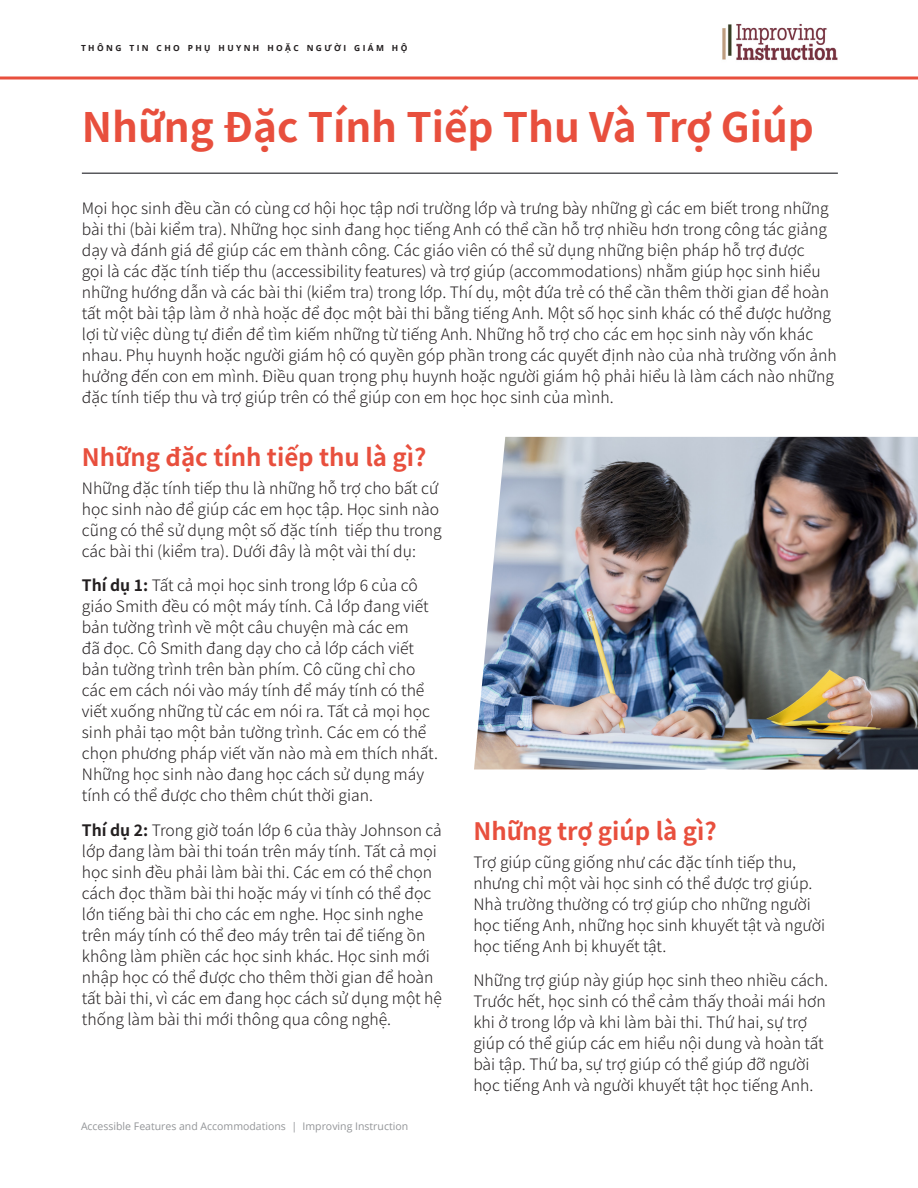
<style>
.page{position:relative;width:918px;height:1188px;background:#fff}
.page>*{position:absolute;margin:0;border:0;box-sizing:border-box;transform-origin:0 0}
.body-CH{font:700 40.5px "Source Han Sans CN";color:#e84f3d}
.section_heading-CH{font:700 24px "Source Han Sans CN";color:#e84f3d}
.body-CH-2{font:300 15.75px/21px "Source Han Sans CN";color:#231f20}
.body_examples{font:300 15.75px/21px "Source Han Sans CN";color:#231f20}
.t1{font:10.5px "Open Sans";color:#939598}
.Subheaading{font:700 8.4px "Open Sans";letter-spacing:.285em;color:#231f20}
.s1{font-weight:700}
</style>
<div class="page">
<hr style="left:82px;top:172px;width:756px;height:2px;background:#58595d">
<svg style="left:0;top:76px;width:918px;height:4px;background:#ed7a6d"></svg>
<img style="left:722px;top:23px;width:116px;height:38px">
<img style="left:474px;top:437px;width:444px;height:333px">
<p class="Subheaading" style="left:81px;top:42px;width:328px">THÔNG TIN CHO PHỤ HUYNH HOẶC NGƯỜI GIÁM HỘ</p>
<p class="body-CH" style="left:82px;top:105px;width:734px">Những Đặc Tính Tiếp Thu Và Trợ Giúp</p>
<p class="body-CH-2" style="left:82px;top:198px;width:756px">Mọi học sinh đều cần có cùng cơ hội học tập nơi trường lớp và trưng bày những gì các em biết trong những bài thi (bài kiểm tra). Những học sinh đang học tiếng Anh có thể cần hỗ trợ nhiều hơn trong công tác giảng dạy và đánh giá để giúp các em thành công. Các giáo viên có thể sử dụng những biện pháp hỗ trợ được<br>gọi là các đặc tính tiếp thu (accessibility features) và trợ giúp (accommodations) nhằm giúp học sinh hiểu những hướng dẫn và các bài thi (kiểm tra) trong lớp. Thí dụ, một đứa trẻ có thể cần thêm thời gian để hoàn tất một bài tập làm ở nhà hoặc để đọc một bài thi bằng tiếng Anh. Một số học sinh khác có thể được hưởng lợi từ việc dùng tự điển để tìm kiếm những từ tiếng Anh. Những hỗ trợ cho các em học sinh này vốn khác nhau. Phụ huynh hoặc người giám hộ có quyền góp phần trong các quyết định nào của nhà trường vốn ảnh hưởng đến con em mình. Điều quan trọng phụ huynh hoặc người giám hộ phải hiểu là làm cách nào những đặc tính tiếp thu và trợ giúp trên có thể giúp con em học học sinh của mình.</p>
<p class="section_heading-CH" style="left:82px;top:444px;width:346px">Những đặc tính tiếp thu là gì?</p>
<p class="body-CH-2" style="left:82px;top:478px;width:361px">Những đặc tính tiếp thu là những hỗ trợ cho bất cứ học sinh nào để giúp các em học tập. Học sinh nào cũng có thể sử dụng một số đặc tính tiếp thu trong các bài thi (kiểm tra). Dưới đây là một vài thí dụ:</p>
<p class="body_examples" style="left:82px;top:575px;width:358px"><span class="s1">Thí dụ 1:</span> Tất cả mọi học sinh trong lớp 6 của cô giáo Smith đều có một máy tính. Cả lớp đang viết bản tường trình về một câu chuyện mà các em<br>đã đọc. Cô Smith đang dạy cho cả lớp cách viết bản tường trình trên bàn phím. Cô cũng chỉ cho các em cách nói vào máy tính để máy tính có thể viết xuống những từ các em nói ra. Tất cả mọi học sinh phải tạo một bản tường trình. Các em có thể chọn phương pháp viết văn nào mà em thích nhất.<br>Những học sinh nào đang học cách sử dụng máy tính có thể được cho thêm chút thời gian.</p>
<p class="body_examples" style="left:82px;top:820px;width:362px"><span class="s1">Thí dụ 2:</span> Trong giờ toán lớp 6 của thày Johnson cả lớp đang làm bài thi toán trên máy tính. Tất cả mọi học sinh đều phải làm bài thi. Các em có thể chọn cách đọc thầm bài thi hoặc máy vi tính có thể đọc lớn tiếng bài thi cho các em nghe. Học sinh nghe trên máy tính có thể đeo máy trên tai để tiếng ồn không làm phiền các học sinh khác. Học sinh mới nhập học có thể được cho thêm thời gian để hoàn tất bài thi, vì các em đang học cách sử dụng một hệ thống làm bài thi mới thông qua công nghệ.</p>
<p class="section_heading-CH" style="left:473px;top:818px;width:245px">Những trợ giúp là gì?</p>
<p class="body-CH-2" style="left:473px;top:852px;width:353px">Trợ giúp cũng giống như các đặc tính tiếp thu, nhưng chỉ một vài học sinh có thể được trợ giúp.<br>Nhà trường thường có trợ giúp cho những người học tiếng Anh, những học sinh khuyết tật và người học tiếng Anh bị khuyết tật.</p>
<p class="body-CH-2" style="left:473px;top:971px;width:356px">Những trợ giúp này giúp học sinh theo nhiều cách.<br>Trước hết, học sinh có thể cảm thấy thoải mái hơn khi ở trong lớp và khi làm bài thi. Thứ hai, sự trợ giúp có thể giúp các em hiểu nội dung và hoàn tất bài tập. Thứ ba, sự trợ giúp có thể giúp đỡ người học tiếng Anh và người khuyết tật học tiếng Anh.</p>
<p class="t1" style="left:81px;top:1119px;width:329px">Accessible Features and Accommodations | Improving Instruction</p>
</div>
